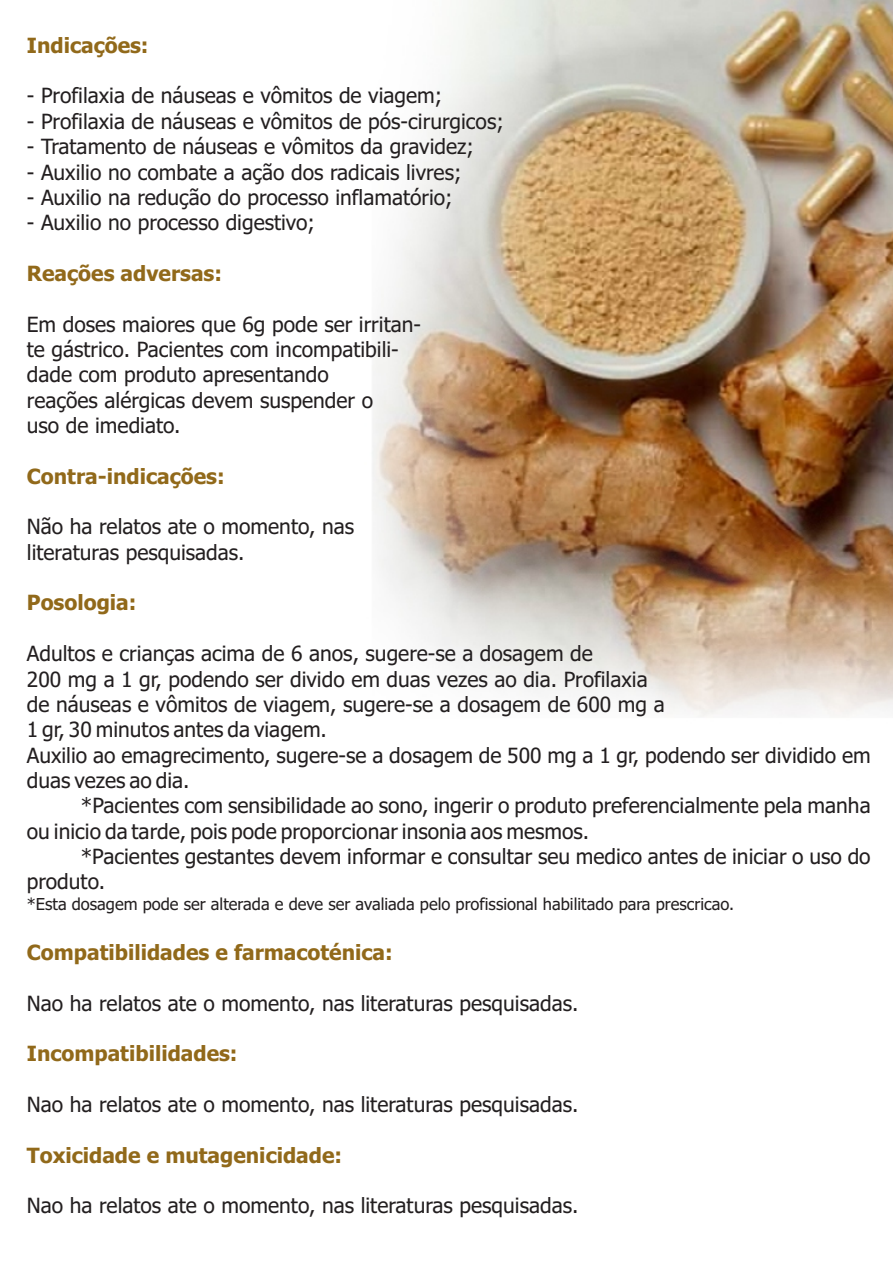
<style>
.page{position:relative;width:893px;height:1263px;background:#fff}
.page>*{position:absolute;margin:0;border:0;box-sizing:border-box;transform-origin:0 0}
.t1{font:21px/25.3px "Tahoma";color:#231f20}
.t2{font:700 21px "Tahoma";color:#91691a}
.t3{font:16.5px "Tahoma";color:#231f20}
</style>
<div class="page">
<img style="left:372px;top:0;width:521px;height:717px">
<p class="t2" style="left:27px;top:37px;width:123px">Indicações:</p>
<p class="t1" style="left:27px;top:85px;width:417px">- Profilaxia de náuseas e vômitos de viagem;</p>
<p class="t1" style="left:27px;top:110px;width:478px">- Profilaxia de náuseas e vômitos de pós-cirurgicos;</p>
<p class="t1" style="left:27px;top:136px;width:449px">- Tratamento de náuseas e vômitos da gravidez;</p>
<p class="t1" style="left:27px;top:161px;width:436px">- Auxilio no combate a ação dos radicais livres;</p>
<p class="t1" style="left:27px;top:186px;width:427px">- Auxilio na redução do processo inflamatório;</p>
<p class="t1" style="left:27px;top:212px;width:290px">- Auxilio no processo digestivo;</p>
<p class="t2" style="left:27px;top:265px;width:197px">Reações adversas:</p>
<p class="t1" style="left:27px;top:313px;width:396px">Em doses maiores que 6g pode ser irritan&shy;te gástrico. Pacientes com incompatibili&shy;dade com produto apresentando<br>reações alérgicas devem suspender o<br>uso de imediato.</p>
<p class="t2" style="left:27px;top:468px;width:199px">Contra-indicações:</p>
<p class="t1" style="left:27px;top:516px;width:329px">Não ha relatos ate o momento, nas literaturas pesquisadas.</p>
<p class="t2" style="left:27px;top:594px;width:111px">Posologia:</p>
<p class="t1" style="left:27px;top:643px;width:845px">Adultos e crianças acima de 6 anos, sugere-se a dosagem de<br>200 mg a 1 gr, podendo ser divido em duas vezes ao dia. Profilaxia<br>de náuseas e vômitos de viagem, sugere-se a dosagem de 600 mg a<br>1 gr, 30 minutos antes da viagem.<br>Auxilio ao emagrecimento, sugere-se a dosagem de 500 mg a 1 gr, podendo ser dividido em duas vezes ao dia.</p>
<p class="t1" style="left:27px;top:795px;width:845px;text-indent:54px">*Pacientes com sensibilidade ao sono, ingerir o produto preferencialmente pela manha ou inicio da tarde, pois pode proporcionar insonia aos mesmos.</p>
<p class="t1" style="left:27px;top:845px;width:845px;text-indent:54px">*Pacientes gestantes devem informar e consultar seu medico antes de iniciar o uso do produto.</p>
<p class="t3" style="left:27px;top:897px;width:709px">*Esta dosagem pode ser alterada e deve ser avaliada pelo profissional habilitado para prescricao.</p>
<p class="t2" style="left:27px;top:944px;width:367px">Compatibilidades e farmacoténica:</p>
<p class="t1" style="left:27px;top:992px;width:553px">Nao ha relatos ate o momento, nas literaturas pesquisadas.</p>
<p class="t2" style="left:27px;top:1045px;width:212px">Incompatibilidades:</p>
<p class="t1" style="left:27px;top:1093px;width:553px">Nao ha relatos ate o momento, nas literaturas pesquisadas.</p>
<p class="t2" style="left:27px;top:1147px;width:317px">Toxicidade e mutagenicidade:</p>
<p class="t1" style="left:27px;top:1195px;width:553px">Nao ha relatos ate o momento, nas literaturas pesquisadas.</p>
</div>
